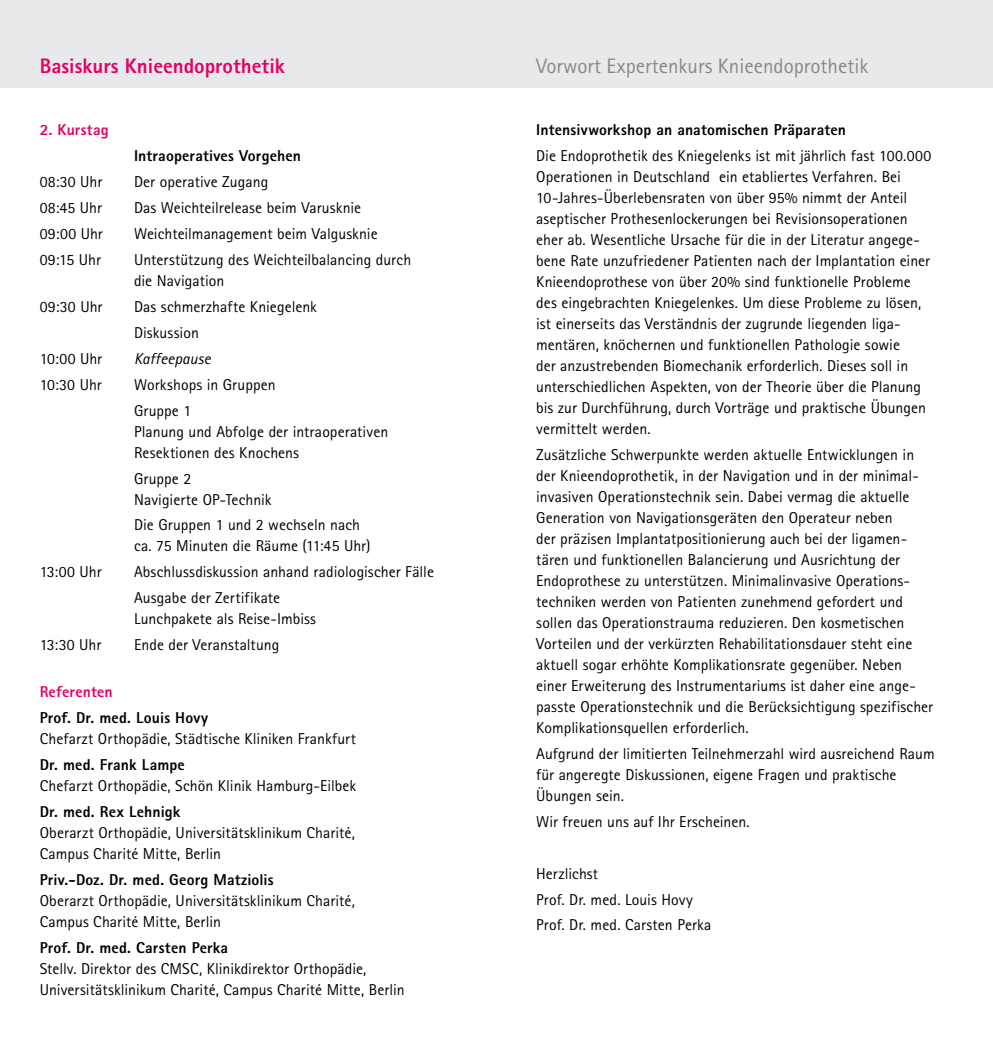
<style>
.page{position:relative;width:993px;height:1042px;background:#fff}
.page>*{position:absolute;margin:0;border:0;box-sizing:border-box;transform-origin:0 0}
.t1{font:21px "Rotis Sans Serif Pro";color:#87888a}
.t2{font:800 21px "Rotis Sans Serif Pro";color:#e30066}
.t3{font:15.75px/21px "Rotis Sans Serif Pro";letter-spacing:.005em;color:#000}
.t4{font:800 15.75px "Rotis Sans Serif Pro";letter-spacing:.01em;color:#000}
.t5{font:800 15.75px "Rotis Sans Serif Pro";letter-spacing:.01em;color:#e30066}
.t6{font:italic 15.75px "Rotis Sans Serif Pro";letter-spacing:.005em;color:#000}
</style>
<div class="page">
<div style="left:0;top:0;width:992px;height:87px;background:#e8e9ea"></div>
<h1 class="t2" style="left:40px;top:53px;width:246px">Basiskurs Knieendoprothetik</h1>
<h1 class="t1" style="left:536px;top:54px;width:333px">Vorwort Expertenkurs Knieendoprothetik</h1>
<p class="t5" style="left:40px;top:120px;width:70px">2. Kurstag</p>
<p class="t4" style="left:134px;top:145px;width:168px">Intraoperatives Vorgehen</p>
<p class="t3" style="left:40px;top:171px;width:64px">08:30 Uhr</p>
<p class="t3" style="left:134px;top:171px;width:136px">Der operative Zugang</p>
<p class="t3" style="left:40px;top:197px;width:64px">08:45 Uhr</p>
<p class="t3" style="left:134px;top:197px;width:228px">Das Weichteilrelease beim Varusknie</p>
<p class="t3" style="left:40px;top:223px;width:65px">09:00 Uhr</p>
<p class="t3" style="left:134px;top:223px;width:245px">Weichteilmanagement beim Valgusknie</p>
<p class="t3" style="left:40px;top:249px;width:63px">09:15 Uhr</p>
<p class="t3" style="left:134px;top:249px;width:278px">Unterstützung des Weichteilbalancing durch die Navigation</p>
<p class="t3" style="left:40px;top:296px;width:64px">09:30 Uhr</p>
<p class="t3" style="left:134px;top:293px;width:184px;line-height:25.9px">Das schmerzhafte Kniegelenk<br>Diskussion</p>
<p class="t3" style="left:40px;top:348px;width:64px">10:00 Uhr</p>
<p class="t6" style="left:134px;top:349px;width:78px">Kaffeepause</p>
<p class="t3" style="left:40px;top:374px;width:64px">10:30 Uhr</p>
<p class="t3" style="left:134px;top:371px;width:143px;line-height:25.9px">Workshops in Gruppen<br>Gruppe 1</p>
<p class="t3" style="left:134px;top:421px;width:256px">Planung und Abfolge der intraoperativen<br>Resektionen des Knochens</p>
<p class="t3" style="left:134px;top:468px;width:139px">Gruppe 2<br>Navigierte OP-Technik</p>
<p class="t3" style="left:134px;top:515px;width:238px">Die Gruppen 1 und 2 wechseln nach ca. 75 Minuten die Räume (11:45 Uhr)</p>
<p class="t3" style="left:40px;top:562px;width:63px">13:00 Uhr</p>
<p class="t3" style="left:134px;top:559px;width:301px;line-height:25.9px">Abschlussdiskussion anhand radiologischer Fälle<br>Ausgabe der Zertifikate</p>
<p class="t3" style="left:134px;top:609px;width:183px">Lunchpakete als Reise-Imbiss</p>
<p class="t3" style="left:40px;top:635px;width:63px">13:30 Uhr</p>
<p class="t3" style="left:134px;top:635px;width:147px">Ende der Veranstaltung</p>
<p class="t5" style="left:40px;top:682px;width:74px">Referenten</p>
<p class="t4" style="left:40px;top:708px;width:170px">Prof. Dr. med. Louis Hovy</p>
<p class="t3" style="left:40px;top:728px;width:318px">Chefarzt Orthopädie, Städtische Kliniken Frankfurt</p>
<p class="t4" style="left:40px;top:755px;width:147px">Dr. med. Frank Lampe</p>
<p class="t3" style="left:40px;top:775px;width:318px">Chefarzt Orthopädie, Schön Klinik Hamburg-Eilbek</p>
<p class="t4" style="left:40px;top:802px;width:142px">Dr. med. Rex Lehnigk</p>
<p class="t3" style="left:40px;top:822px;width:316px">Oberarzt Orthopädie, Universitätsklinikum Charité,<br>Campus Charité Mitte, Berlin</p>
<p class="t4" style="left:40px;top:870px;width:235px">Priv.-Doz. Dr. med. Georg Matziolis</p>
<p class="t3" style="left:40px;top:890px;width:316px">Oberarzt Orthopädie, Universitätsklinikum Charité,<br>Campus Charité Mitte, Berlin</p>
<p class="t4" style="left:40px;top:938px;width:190px">Prof. Dr. med. Carsten Perka</p>
<p class="t3" style="left:40px;top:958px;width:366px">Stellv. Direktor des CMSC, Klinikdirektor Orthopädie,<br>Universitätsklinikum Charité, Campus Charité Mitte, Berlin</p>
<p class="t4" style="left:536px;top:119px;width:311px">Intensivworkshop an anatomischen Präparaten</p>
<p class="t3" style="left:536px;top:145px;width:396px">Die Endoprothetik des Kniegelenks ist mit jährlich fast 100.000<br>Operationen in Deutschland ein etabliertes Verfahren. Bei 10-Jahres-Überlebensraten von über 95% nimmt der Anteil aseptischer Prothesenlockerungen bei Revisionsoperationen eher ab. Wesentliche Ursache für die in der Literatur angege&shy;bene Rate unzufriedener Patienten nach der Implantation einer Knieendoprothese von über 20% sind funktionelle Probleme des eingebrachten Kniegelenkes. Um diese Probleme zu lösen, ist einerseits das Verständnis der zugrunde liegenden liga&shy;mentären, knöchernen und funktionellen Pathologie sowie<br>der anzustrebenden Biomechanik erforderlich. Dieses soll in unterschiedlichen Aspekten, von der Theorie über die Planung bis zur Durchführung, durch Vorträge und praktische Übungen vermittelt werden.</p>
<p class="t3" style="left:536px;top:444px;width:398px">Zusätzliche Schwerpunkte werden aktuelle Entwicklungen in der Knieendoprothetik, in der Navigation und in der minimal&shy;invasiven Operationstechnik sein. Dabei vermag die aktuelle Generation von Navigationsgeräten den Operateur neben<br>der präzisen Implantatpositionierung auch bei der ligamen&shy;tären und funktionellen Balancierung und Ausrichtung der Endoprothese zu unterstützen. Minimalinvasive Operations&shy;techniken werden von Patienten zunehmend gefordert und sollen das Operationstrauma reduzieren. Den kosmetischen Vorteilen und der verkürzten Rehabilitationsdauer steht eine aktuell sogar erhöhte Komplikationsrate gegenüber. Neben einer Erweiterung des Instrumentariums ist daher eine ange&shy;passte Operationstechnik und die Berücksichtigung spezifischer Komplikationsquellen erforderlich.</p>
<p class="t3" style="left:536px;top:743px;width:400px">Aufgrund der limitierten Teilnehmerzahl wird ausreichend Raum für angeregte Diskussionen, eigene Fragen und praktische<br>Übungen sein.</p>
<p class="t3" style="left:536px;top:811px;width:215px">Wir freuen uns auf Ihr Erscheinen.</p>
<p class="t3" style="left:536px;top:860px;width:177px;line-height:25.9px">Herzlichst<br>Prof. Dr. med. Louis Hovy<br>Prof. Dr. med. Carsten Perka</p>
</div>
